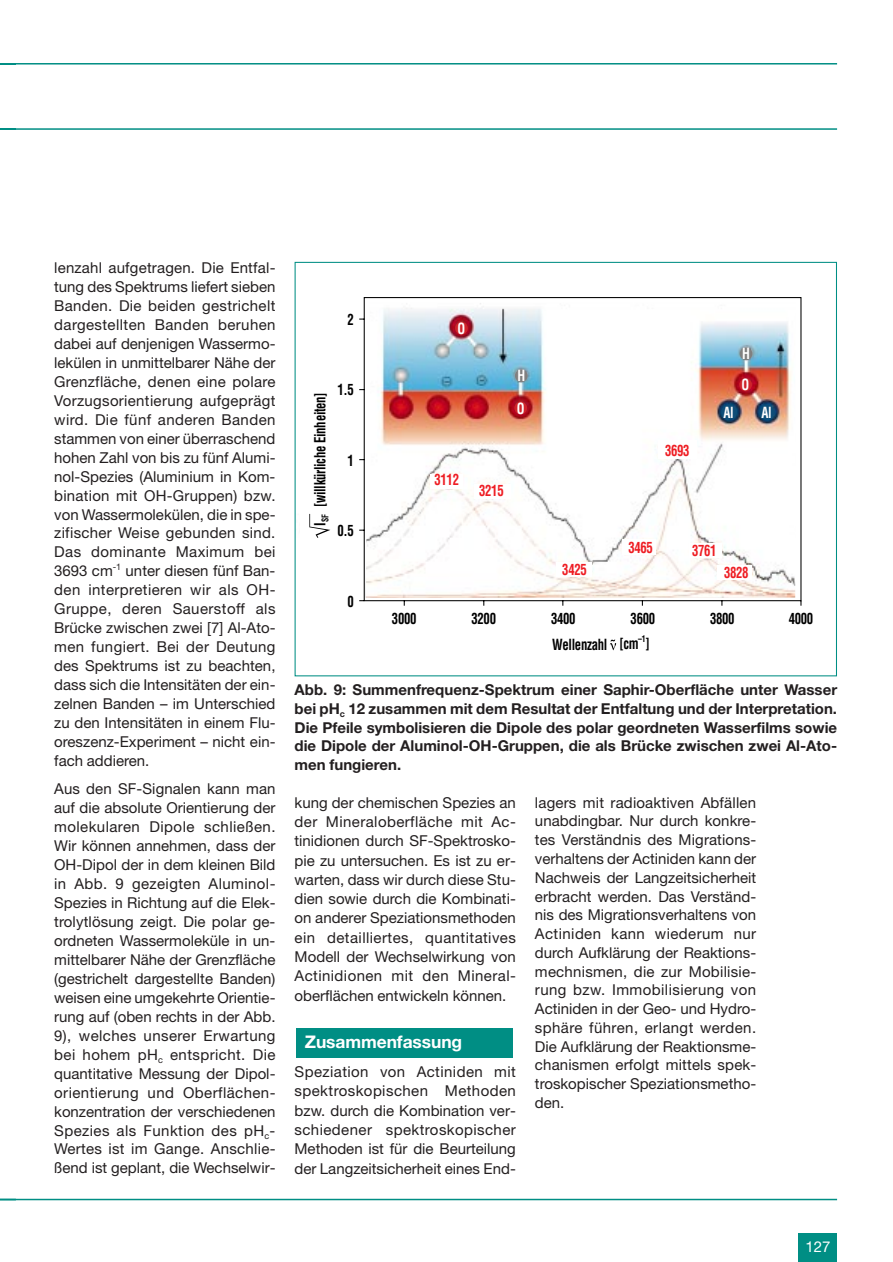
<style>
.page{position:relative;width:893px;height:1262px;background:#fff}
.page>*{position:absolute;margin:0;border:0;box-sizing:border-box;transform-origin:0 0}
.t1{font:700 17.4px "Helvetica Neue";letter-spacing:-.005em;color:#fff}
.t2{font:15px/18.9px "Helvetica Neue";color:#231f20;text-align:justify}
.t3{font:700 15px/18.8px "Helvetica Neue";color:#231f20;text-align:justify}
.t4{font:700 condensed 15px "Helvetica";letter-spacing:-.025em;color:#000;scale:.85 1}
.t5{font:700 condensed 15px "Helvetica";letter-spacing:-.025em;color:#ee1d23;scale:.85 1}
.t6{font:700 condensed 15px "Helvetica";color:#fff;scale:.85 1}
.t7{font:15px "Helvetica Neue";color:#fff}
.t8{font:700 condensed 9px "Helvetica";color:#000;scale:.85 1}
</style>
<div class="page">
<div style="left:296px;top:1028px;width:217px;height:29px;background:#008e84"></div>
<div style="left:798px;top:1233px;width:39px;height:29px;background:#008e84"></div>
<hr style="left:0;top:63px;width:837px;height:1px;background:#008e84">
<hr style="left:0;top:128px;width:837px;height:2px;background:#008e84">
<hr style="left:0;top:1198px;width:837px;height:2px;background:#008e84">
<svg style="left:0;top:1198px;width:16px;height:1px"></svg>
<svg style="left:359px;top:297px;width:443px;height:309px"></svg>
<div style="left:739px;top:347px;width:13px;height:13px;background:#808080;border-radius:50%"></div>
<div style="left:515px;top:369px;width:12px;height:13px;background:#808080;border-radius:50%"></div>
<div style="left:739px;top:378px;width:13px;height:13px;background:#cf232a;border-radius:50%"></div>
<div style="left:514px;top:401px;width:13px;height:13px;background:#cf232a;border-radius:50%"></div>
<div style="left:455px;top:322px;width:13px;height:13px;background:#cf232a;border-radius:50%"></div>
<div style="left:721px;top:405px;width:15px;height:14px;background:#0e4d78;border-radius:50%"></div>
<div style="left:759px;top:405px;width:15px;height:15px;background:#0e4d78;border-radius:50%"></div>
<svg style="left:610px;top:639px;width:6px;height:11px"></svg>
<svg style="left:309px;top:514px;width:21px;height:24px"></svg>
<p class="t2" style="left:54px;top:260px;width:223px">lenzahl aufgetragen. Die Entfal&shy;tung des Spektrums liefert sieben Banden. Die beiden gestrichelt dargestellten Banden beruhen dabei auf denjenigen Wassermo&shy;lekülen in unmittelbarer Nähe der Grenzfläche, denen eine polare Vorzugsorientierung aufgeprägt wird. Die fünf anderen Banden stammen von einer überraschend hohen Zahl von bis zu fünf Alumi&shy;nol-Spezies (Aluminium in Kom&shy;bination mit OH-Gruppen) bzw. von Wassermolekülen, die in spe&shy;zifischer Weise gebunden sind.<br>Das dominante Maximum bei 3693 cm<sup>-1</sup> unter diesen fünf Ban&shy;den interpretieren wir als OH-Gruppe, deren Sauerstoff als Brücke zwischen zwei [7] Al-Ato&shy;men fungiert. Bei der Deutung des Spektrums ist zu beachten, dass sich die Intensitäten der ein&shy;zelnen Banden – im Unterschied zu den Intensitäten in einem Flu&shy;oreszenz-Experiment – nicht ein&shy;fach addieren.</p>
<p class="t2" style="left:54px;top:781px;width:223px">Aus den SF-Signalen kann man auf die absolute Orientierung der molekularen Dipole schließen.<br>Wir können annehmen, dass der OH-Dipol der in dem kleinen Bild in Abb. 9 gezeigten Aluminol-Spezies in Richtung auf die Elek&shy;trolytlösung zeigt. Die polar ge&shy;ordneten Wassermoleküle in un&shy;mittelbarer Nähe der Grenzfläche (gestrichelt dargestellte Banden) weisen eine umgekehrte Orientie&shy;rung auf (oben rechts in der Abb.<br>9), welches unserer Erwartung bei hohem pH<sub>c</sub> entspricht. Die quantitative Messung der Dipol&shy;orientierung und Oberflächen&shy;konzentration der verschiedenen Spezies als Funktion des pH<sub>c</sub>-Wertes ist im Gange. Anschlie&shy;ßend ist geplant, die Wechselwir-</p>
<p class="t4" style="left:347px;top:313px;width:9px">2</p>
<p class="t4" style="left:314px;top:525px;width:158px;rotate:-90deg">I<sub>SF</sub> [willkürliche Einheiten]</p>
<p class="t4" style="left:337px;top:384px;width:21px">1.5</p>
<p class="t4" style="left:347px;top:454px;width:9px">1</p>
<p class="t4" style="left:337px;top:525px;width:21px">0.5</p>
<p class="t4" style="left:347px;top:595px;width:9px">0</p>
<p class="t6" style="left:457px;top:322px;width:11px">O</p>
<p class="t6" style="left:517px;top:370px;width:11px">H</p>
<p class="t6" style="left:516px;top:402px;width:11px">O</p>
<p class="t5" style="left:434px;top:474px;width:30px">3112</p>
<p class="t5" style="left:479px;top:485px;width:30px">3215</p>
<p class="t5" style="left:562px;top:563px;width:30px">3425</p>
<p class="t5" style="left:665px;top:444px;width:30px">3693</p>
<p class="t6" style="left:742px;top:348px;width:11px">H</p>
<p class="t6" style="left:741px;top:379px;width:11px">O</p>
<p class="t6" style="left:723px;top:406px;width:14px">Al</p>
<p class="t6" style="left:761px;top:406px;width:14px">Al</p>
<p class="t5" style="left:628px;top:541px;width:30px">3465</p>
<p class="t5" style="left:692px;top:545px;width:30px">3761</p>
<p class="t5" style="left:724px;top:567px;width:30px">3828</p>
<p class="t4" style="left:392px;top:612px;width:30px">3000</p>
<p class="t4" style="left:471px;top:612px;width:30px">3200</p>
<p class="t4" style="left:551px;top:612px;width:30px">3400</p>
<p class="t4" style="left:630px;top:612px;width:30px">3600</p>
<p class="t4" style="left:710px;top:612px;width:30px">3800</p>
<p class="t4" style="left:788px;top:612px;width:30px">4000</p>
<p class="t4" style="left:552px;top:639px;width:103px">Wellenzahl [cm</p>
<p class="t8" style="left:638px;top:635px;width:10px">–1</p>
<p class="t4" style="left:645px;top:638px;width:6px">]</p>
<p class="t3" style="left:294px;top:682px;width:544px">Abb. 9: Summenfrequenz-Spektrum einer Saphir-Oberfläche unter Wasser bei pH<sub>c</sub> 12 zusammen mit dem Resultat der Entfaltung und der Interpretation.<br>Die Pfeile symbolisieren die Dipole des polar geordneten Wasserfilms sowie die Dipole der Aluminol-OH-Gruppen, die als Brücke zwischen zwei Al-Ato&shy;men fungieren.</p>
<p class="t2" style="left:294px;top:794px;width:223px">kung der chemischen Spezies an der Mineraloberfläche mit Ac&shy;tinidionen durch SF-Spektrosko&shy;pie zu untersuchen. Es ist zu er&shy;warten, dass wir durch diese Stu&shy;dien sowie durch die Kombinati&shy;on anderer Speziationsmethoden ein detailliertes, quantitatives Modell der Wechselwirkung von Actinidionen mit den Mineral&shy;oberflächen entwickeln können.</p>
<p class="t1" style="left:305px;top:1036px;width:159px">Zusammenfassung</p>
<p class="t2" style="left:294px;top:1063px;width:223px">Speziation von Actiniden mit spektroskopischen Methoden bzw. durch die Kombination ver&shy;schiedener spektroskopischer Methoden ist für die Beurteilung der Langzeitsicherheit eines End-</p>
<p class="t2" style="left:535px;top:794px;width:223px">lagers mit radioaktiven Abfällen unabdingbar. Nur durch konkre&shy;tes Verständnis des Migrations&shy;verhaltens der Actiniden kann der Nachweis der Langzeitsicherheit erbracht werden. Das Verständ&shy;nis des Migrationsverhaltens von Actiniden kann wiederum nur durch Aufklärung der Reaktions&shy;mechnismen, die zur Mobilisie&shy;rung bzw. Immobilisierung von Actiniden in der Geo- und Hydro&shy;sphäre führen, erlangt werden.<br>Die Aufklärung der Reaktionsme&shy;chanismen erfolgt mittels spek&shy;troskopischer Speziationsmetho&shy;den.</p>
<p class="t7" style="left:805px;top:1241px;width:27px">127</p>
</div>
